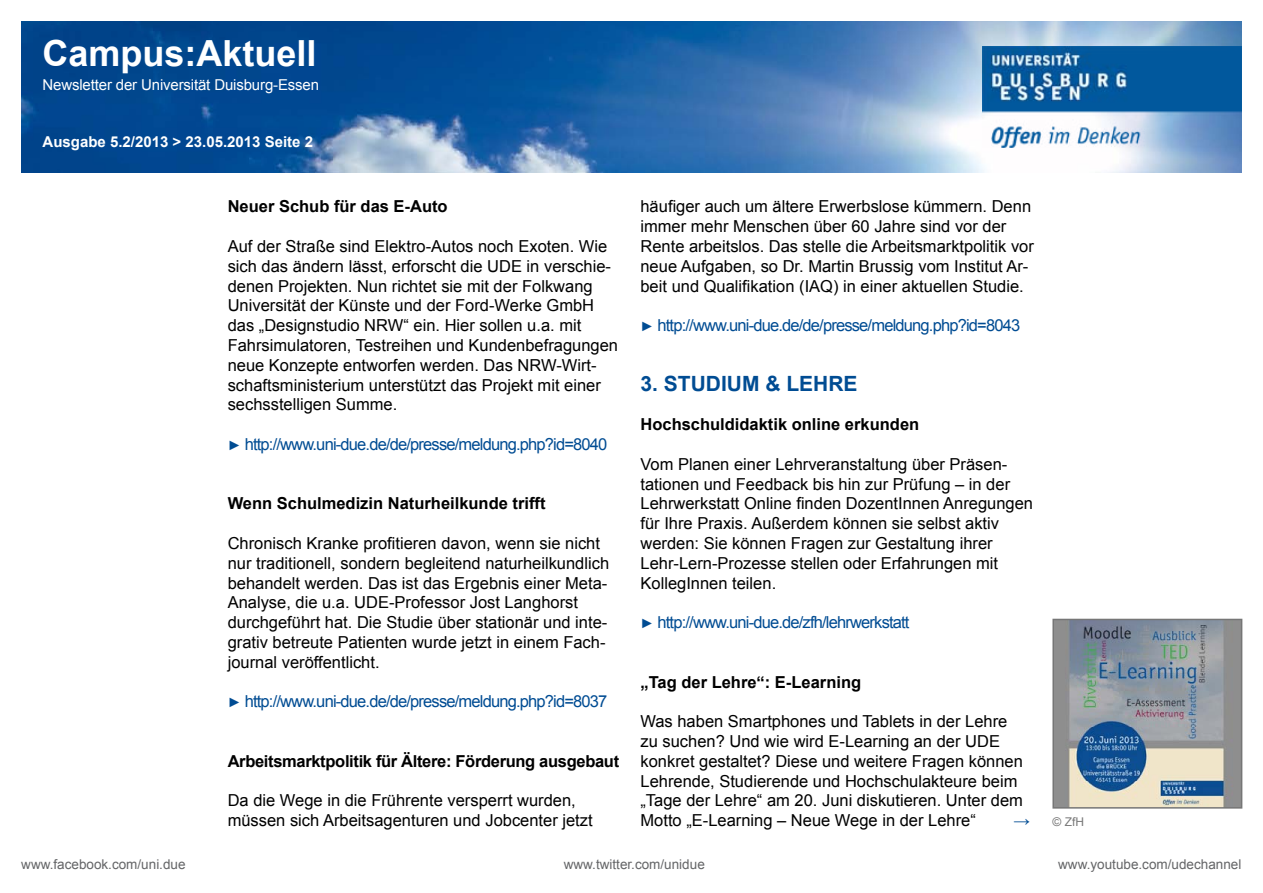
<style>
.page{position:relative;width:1263px;height:893px;background:#fff}
.page>*{position:absolute;margin:0;border:0;box-sizing:border-box;transform-origin:0 0}
.t1{font:700 36px "Arial";color:#fff}
.t2{font:700 21px "Arial";color:#004c93}
.t3{font:16.5px/19.8px "Arial";color:#000}
.t4{font:16.5px "Arial";letter-spacing:-.05em;color:#004c93}
.t5{font:700 16.5px "Arial";color:#000}
.t6{font:700 16.5px "Arial";letter-spacing:-.02em;color:#000}
.t7{font:15px "Arial";letter-spacing:-.01em;color:#fff}
.t8{font:700 15px "Arial";color:#fff}
.t9{font:13.5px "Arial";color:#646567}
.t10{font:12px "Arial";color:#767676}
.s1{font-size:13.5px}
.s2{font-size:16.5px;color:#004c93}
</style>
<div class="page">
<img style="left:21px;top:21px;width:1221px;height:152px">
<img style="left:982px;top:47px;width:260px;height:100px">
<img style="left:1055px;top:622px;width:184px;height:184px">
<div style="left:1052px;top:619px;width:190px;height:190px;border:2px solid #767676"></div>
<h1 class="t1" style="left:43px;top:29px;width:276px">Campus:Aktuell</h1>
<p class="t7" style="left:43px;top:74px;width:278px">Newsletter der Universität Duisburg-Essen</p>
<p class="t8" style="left:43px;top:132px;width:272px">Ausgabe 5.2/2013 &gt; 23.05.2013 Seite 2</p>
<p class="t5" style="left:228px;top:196px;width:222px">Neuer Schub für das E-Auto</p>
<p class="t3" style="left:228px;top:236px;width:392px">Auf der Straße sind Elektro-Autos noch Exoten. Wie sich das ändern lässt, erforscht die UDE in verschie&shy;denen Projekten. Nun richtet sie mit der Folkwang Universität der Künste und der Ford-Werke GmbH das „Designstudio NRW“ ein. Hier sollen u.a. mit Fahrsimulatoren, Testreihen und Kundenbefragungen neue Konzepte entworfen werden. Das NRW-Wirt&shy;schaftsministerium unterstützt das Projekt mit einer sechsstelligen Summe.</p>
<p class="t4" style="left:228px;top:433px;width:381px"><span class="s1">►</span> http://www.uni-due.de/de/presse/meldung.php?id=8040</p>
<p class="t5" style="left:228px;top:493px;width:319px">Wenn Schulmedizin Naturheilkunde trifft</p>
<p class="t3" style="left:228px;top:533px;width:383px">Chronisch Kranke profitieren davon, wenn sie nicht nur traditionell, sondern begleitend naturheilkundlich behandelt werden. Das ist das Ergebnis einer Meta-Analyse, die u.a. UDE-Professor Jost Langhorst durchgeführt hat. Die Studie über stationär und inte&shy;grativ betreute Patienten wurde jetzt in einem Fach&shy;journal veröffentlicht.</p>
<p class="t4" style="left:228px;top:691px;width:381px"><span class="s1">►</span> http://www.uni-due.de/de/presse/meldung.php?id=8037</p>
<p class="t6" style="left:228px;top:750px;width:393px">Arbeitsmarktpolitik für Ältere: Förderung ausgebaut</p>
<p class="t3" style="left:228px;top:791px;width:367px">Da die Wege in die Frührente versperrt wurden, müssen sich Arbeitsagenturen und Jobcenter jetzt</p>
<p class="t3" style="left:640px;top:197px;width:395px">häufiger auch um ältere Erwerbslose kümmern. Denn immer mehr Menschen über 60 Jahre sind vor der Rente arbeitslos. Das stelle die Arbeitsmarktpolitik vor neue Aufgaben, so Dr. Martin Brussig vom Institut Ar&shy;beit und Qualifikation (IAQ) in einer aktuellen Studie.</p>
<p class="t4" style="left:640px;top:315px;width:381px"><span class="s1">►</span> http://www.uni-due.de/de/presse/meldung.php?id=8043</p>
<p class="t2" style="left:640px;top:369px;width:52px">3. Studium</p>
<p class="t2" style="left:765px;top:369px;width:91px">&amp; Leh re</p>
<p class="t5" style="left:640px;top:413px;width:280px">Hochschuldidaktik online erkunden</p>
<p class="t3" style="left:640px;top:454px;width:394px">Vom Planen einer Lehrveranstaltung über Präsen&shy;tationen und Feedback bis hin zur Prüfung – in der Lehrwerkstatt Online finden DozentInnen Anregungen für Ihre Praxis. Außerdem können sie selbst aktiv werden: Sie können Fragen zur Gestaltung ihrer Lehr-Lern-Prozesse stellen oder Erfahrungen mit KollegInnen teilen.</p>
<p class="t4" style="left:640px;top:612px;width:271px"><span class="s1">►</span> http://www.uni-due.de/zfh/lehrwerkstatt</p>
<p class="t5" style="left:640px;top:671px;width:222px">„Tag der Lehre“: E-Learning</p>
<p class="t3" style="left:640px;top:712px;width:384px">Was haben Smartphones und Tablets in der Lehre zu suchen? Und wie wird E-Learning an der UDE konkret gestaltet? Diese und weitere Fragen können Lehrende, Studierende und Hochschulakteure beim „Tage der Lehre“ am 20. Juni diskutieren. Unter dem Motto „E-Learning – Neue Wege in der Lehre“</p>
<p class="t10" style="left:1013px;top:814px;width:72px"><span class="s2">→</span> © ZfH</p>
<p class="t9" style="left:21px;top:855px;width:166px">www.facebook.com/uni.due</p>
<p class="t9" style="left:564px;top:855px;width:143px">www.twitter.com/unidue</p>
<p class="t9" style="left:1058px;top:855px;width:185px">www.youtube.com/udechannel</p>
</div>
